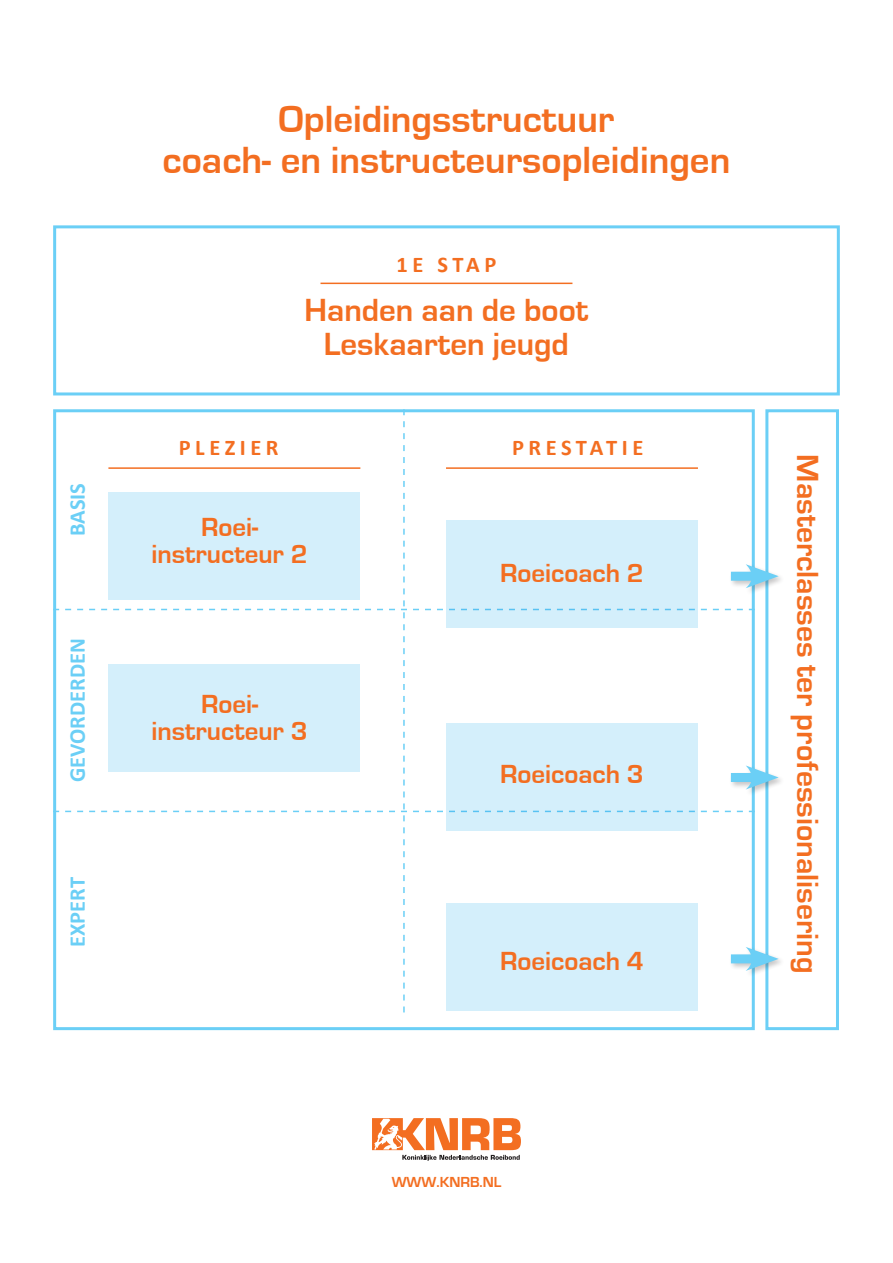
<style>
.page{position:relative;width:893px;height:1263px;background:#fff}
.page>*{position:absolute;margin:0;border:0;box-sizing:border-box;transform-origin:0 0}
.t1{font:700 39px/40.5px "Eurostile";color:#f36e21;text-align:center}
.t2{font:700 33px/34.5px "Eurostile";color:#f36e21;text-align:center}
.t3{font:700 31.5px "Eurostile";color:#f36e21}
.t4{font:700 27px/27px "Eurostile";color:#f36e21;text-align:center}
.t5{font:700 22.5px "Calibri";letter-spacing:.2em;color:#f36e21}
.t6{font:700 22.5px "Calibri";color:#6bcff6}
.t7{font:700 15px "Eurostile";color:#f36e21}
</style>
<div class="page">
<svg style="left:372px;top:1118px;width:149px;height:43px"></svg>
<div style="left:53px;top:225px;width:787px;height:170px;border:3px solid #6bcff6"></div>
<hr style="left:320px;top:283px;width:252px;height:1px;background:#f36e21">
<div style="left:765px;top:409px;width:74px;height:621px;border:3px solid #6bcff6"></div>
<svg style="left:53px;top:409px;width:726px;height:603px"></svg>
<p class="t6" style="left:63px;top:536px;width:55px;rotate:-90deg">BASIS</p>
<p class="t6" style="left:63px;top:782px;width:145px;rotate:-90deg">GEVORDERDEN</p>
<p class="t6" style="left:63px;top:947px;width:71px;rotate:-90deg">EXPERT</p>
<h1 class="t1" style="left:163px;top:100px;width:569px">Opleidingsstructuur<br>coach- en instructeursopleidingen</h1>
<p class="t5" style="left:397px;top:250px;width:101px">1E STAP</p>
<p class="t2" style="left:305px;top:293px;width:285px">Handen aan de boot<br>Leskaarten jeugd</p>
<p class="t5" style="left:179px;top:433px;width:101px">PLEZIER</p>
<p class="t5" style="left:512px;top:433px;width:133px">PRESTATIE</p>
<p class="t4" style="left:151px;top:514px;width:158px">Roei&shy;instructeur 2</p>
<p class="t4" style="left:151px;top:691px;width:158px">Roei&shy;instructeur 3</p>
<p class="t4" style="left:500px;top:560px;width:145px">Roeicoach 2</p>
<p class="t4" style="left:500px;top:761px;width:145px">Roeicoach 3</p>
<p class="t4" style="left:500px;top:948px;width:145px">Roeicoach 4</p>
<p class="t3" style="left:825px;top:454px;width:521px;rotate:90deg">Masterclasses ter professionalisering</p>
<p class="t7" style="left:392px;top:1174px;width:107px">www.knrb.nl</p>
</div>
